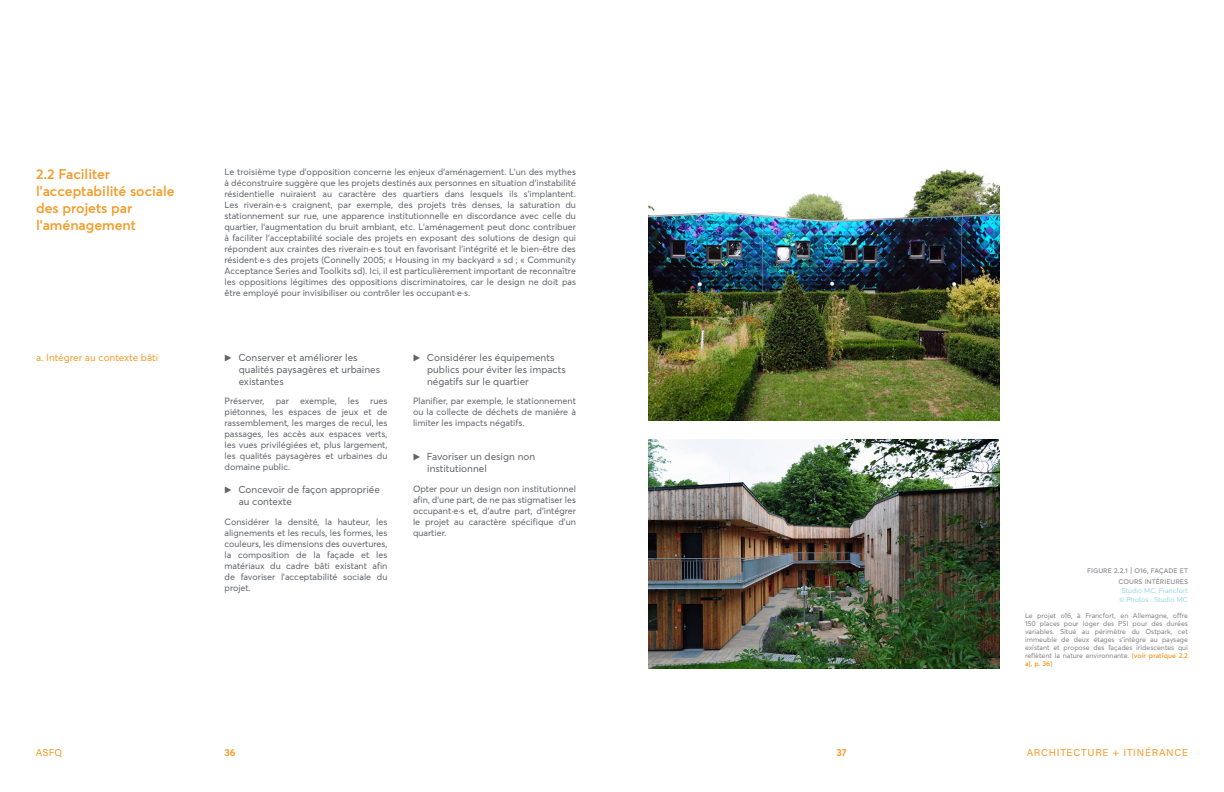
<style>
.page{position:relative;width:1224px;height:792px;background:#fff}
.page>*{position:absolute;margin:0;border:0;box-sizing:border-box;transform-origin:0 0}
.t1{font:600 14px/16.8px "Averta";color:#f59c2b}
.t2{font:10px/12px "Averta";color:#606369}
.t3{font:10px "Averta";color:#f59c2b}
.t4{font:10px "Acumin Variable Concept";letter-spacing:.075em;color:#f59c2c}
.t5{font:10px "Acumin Variable Concept";color:#f59c2b}
.t6{font:700 10px "Averta";color:#f59c2b}
.t7{font:9px/11px "Averta";color:#606369;text-align:justify}
.t8{font:8px/11px "Averta";color:#838388}
.t9{font:7px/8px "Averta";color:#838388;text-align:justify}
.t10{font:7px/9px "Averta";color:#9ad6ed}
.s1{font-weight:600;font-size:11px}
.s2{font-weight:600;color:#f59c2b}
</style>
<div class="page">
<img style="left:648px;top:169px;width:351px;height:252px">
<img style="left:648px;top:439px;width:351px;height:230px">
<h1 class="t1" style="left:36px;top:166px;width:140px">2.2 Faciliter l’acceptabilité sociale des projets par l’aménagement</h1>
<p class="t7" style="left:225px;top:167px;width:353px">Le troisième type d’opposition concerne les enjeux d’aménagement. L’un des mythes à déconstruire suggère que les projets destinés aux personnes en situation d'instabilité résidentielle nuiraient au caractère des quartiers dans lesquels ils s’implantent.<br>Les riverain·e·s craignent, par exemple, des projets très denses, la saturation du stationnement sur rue, une apparence institutionnelle en discordance avec celle du quartier, l'augmentation du bruit ambiant, etc. L’aménagement peut donc contribuer à faciliter l’acceptabilité sociale des projets en exposant des solutions de design qui répondent aux craintes des riverain·e·s tout en favorisant l’intégrité et le bien-être des résident·e·s des projets (Connelly 2005; « Housing in my backyard » sd ; « Community Acceptance Series and Toolkits sd). Ici, il est particulièrement important de reconnaître les oppositions légitimes des oppositions discriminatoires, car le design ne doit pas être employé pour invisibiliser ou contrôler les occupant·e·s.</p>
<p class="t3" style="left:36px;top:351px;width:124px">a. Intégrer au contexte bâti</p>
<p class="t2" style="left:239px;top:351px;width:143px;text-indent:-14px"><span class="s1">▶</span> Conserver et améliorer les qualités paysagères et urbaines existantes</p>
<p class="t7" style="left:225px;top:396px;width:165px">Préserver, par exemple, les rues piétonnes, les espaces de jeux et de rassemblement, les marges de recul, les passages, les accès aux espaces verts, les vues privilégiées et, plus largement, les qualités paysagères et urbaines du domaine public.</p>
<p class="t2" style="left:239px;top:484px;width:143px;text-indent:-14px"><span class="s1">▶</span> Concevoir de façon appropriée au contexte</p>
<p class="t7" style="left:225px;top:516px;width:165px">Considérer la densité, la hauteur, les alignements et les reculs, les formes, les couleurs, les dimensions des ouvertures, la composition de la façade et les matériaux du cadre bâti existant afin de favoriser l’acceptabilité sociale du projet.</p>
<p class="t2" style="left:427px;top:351px;width:140px;text-indent:-14px"><span class="s1">▶</span> Considérer les équipements publics pour éviter les impacts négatifs sur le quartier</p>
<p class="t7" style="left:413px;top:396px;width:165px">Planifier, par exemple, le stationnement ou la collecte de déchets de manière à limiter les impacts négatifs.</p>
<p class="t2" style="left:427px;top:451px;width:110px;text-indent:-14px"><span class="s1">▶</span> Favoriser un design non institutionnel</p>
<p class="t7" style="left:413px;top:483px;width:165px">Opter pour un design non institutionnel afin, d’une part, de ne pas stigmatiser les occupant·e·s et, d’autre part, d’intégrer le projet au caractère spécifique d’un quartier.</p>
<p class="t8" style="left:1119px;top:564px;width:71px;text-indent:-31px">FIGURE 2.2.1 | O16, Façade et cours i ntérieure</p>
<p class="t8" style="left:1184px;top:575px;width:5px">s</p>
<p class="t10" style="left:1120px;top:586px;width:70px">Studio MC, Francfort © Photos : Studio MC</p>
<p class="t9" style="left:1025px;top:612px;width:165px">Le projet o16, à Francfort, en Allemagne, offre 150 places pour loger des PSI pour des durées variables. Situé au périmètre du Ostpark, cet immeuble de deux étages s’intègre au paysage existant et propose des façades iridescentes qui reflètent la nature environnante. <span class="s2">(voir pratique 2.2 a), p. 36)</span></p>
<p class="t5" style="left:36px;top:746px;width:28px">ASFQ</p>
<p class="t6" style="left:225px;top:746px;width:13px">36</p>
<p class="t6" style="left:837px;top:746px;width:12px">37</p>
<p class="t4" style="left:1027px;top:745px;width:163px">ARCHITECTURE + ITINÉRANCE</p>
</div>
